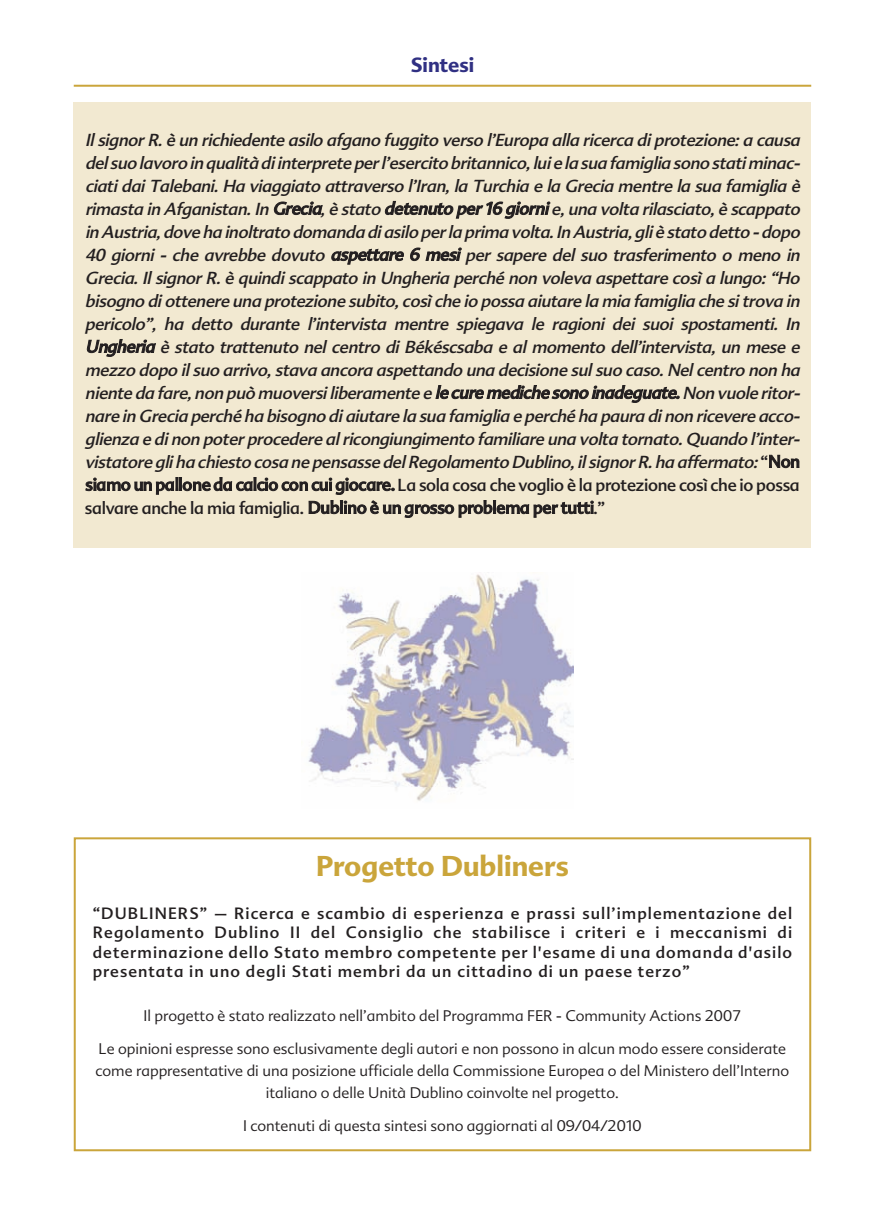
<style>
.page{position:relative;width:885px;height:1225px;background:#fff}
.page>*{position:absolute;margin:0;border:0;box-sizing:border-box;transform-origin:0 0}
.t1{font:700 28px "Advert";color:#caa53b}
.t2{font:700 20px "Advert";color:#303083}
.t3{font:italic 17px/23px "Advert";letter-spacing:-.02em;color:#231f20}
.t4{font:16px/19.2px "Advert";letter-spacing:.065em;color:#231f20;text-align:justify}
.t5{font:300 15px/22px "Advert";color:#231f20;text-align:center}
.s1{font-style:normal}
</style>
<div class="page">
<div style="left:74px;top:837px;width:737px;height:314px;border:2px solid #caa53b"></div>
<hr style="left:74px;top:85px;width:737px;height:2px;background:#caa53b">
<div style="left:74px;top:102px;width:737px;height:445px;background:#f2e9d1"></div>
<img style="left:308px;top:574px;width:265px;height:227px">
<p class="t2" style="left:411px;top:54px;width:65px">Sintesi</p>
<p class="t3" style="left:85px;top:128px;width:719px">Ilsig nor R.è un richiedente asilo afg ano fugg ito verso l’Europa alla ricerca diprotezione:a causa delsuo lavoro in q ualità diinterprete per l’esercito britannico, luie la sua famig lia sono statiminac&shy;ciati dai Talebani. Ha viagg iato attraverso l’Iran, la Turchia e la Grecia mentre la sua famig lia è rimasta in Afg anistan.In Grecia, è stato detenuto per16 g iorni e, una volta rilasciato, è scappato in Austria, dove ha inoltrato domanda diasilo per la prima volta.In Austria, g liè stato detto - dopo 40 g iorni - che avrebbe dovuto aspettare 6 mesi per sapere del suo trasferimento o meno in Grecia. Il sig nor R. è q uindi scappato in Ung heria perché non voleva aspettare così a lungo: “Ho bisog no diottenere una protezione subito, così che io possa aiutare la mia famig lia che sitrova in pericolo”, ha detto durante l’intervista mentre spieg ava le rag ioni dei suoi spostamenti. In Ung heria è stato trattenuto nel centro di Békéscsaba e al momento dell’intervista, un mese e mezzo dopo ilsuo arrivo, stava ancora aspettando una decisione sulsuo caso.Nelcentro non ha niente da fare, non può muoversiliberamente e le cure mediche sono inadeg uate. Non vuole ritor&shy;nare in Grecia perché ha bisog no diaiutare la sua famig lia e perché ha paura dinon ricevere acco&shy;g lienza e dinon poter procedere alricong iung imento familiare una volta tornato.Quando l’inter&shy;vistatore g liha chiesto cosa ne pensasse delRegolamento Dublino, ilsig nor R.ha affermato:<span class="s1">“ N on siamo un pallone da calcio con cui giocare. La sola cosa che voglio è la protezione così che io possa salvare anche la mia famiglia. Dublino è un grosso problema per tutti.”</span></p>
<h1 class="t1" style="left:316px;top:849px;width:254px">Progetto Dubliners</h1>
<p class="t4" style="left:93px;top:904px;width:700px">“DUBLINERS” – Ricerca e scambio di esperienza e prassi sull’implementazione del Regolamento Dublino II del Consiglio che stabilisce i criteri e i meccanismi di determinazione dello Stato membro competente per l'esame di una domanda d'asilo presentata in uno degli Stati membri da un cittadino di un paese terzo”</p>
<p class="t5" style="left:143px;top:1004px;width:599px">Il progetto è stato realizzato nell’ambito del Programma FER - Community Actions 2007</p>
<p class="t5" style="left:95px;top:1038px;width:695px">Le opinioni espresse sono esclusivamente degli autori e non possono in alcun modo essere considerate come rappresentative di una posizione ufficiale della Commissione Europea o del Ministero dell’Interno italiano o delle Unità Dublino coinvolte nel progetto.</p>
<p class="t5" style="left:243px;top:1115px;width:400px">I contenuti di questa sintesi sono aggiornati al 09/04/2010</p>
</div>
